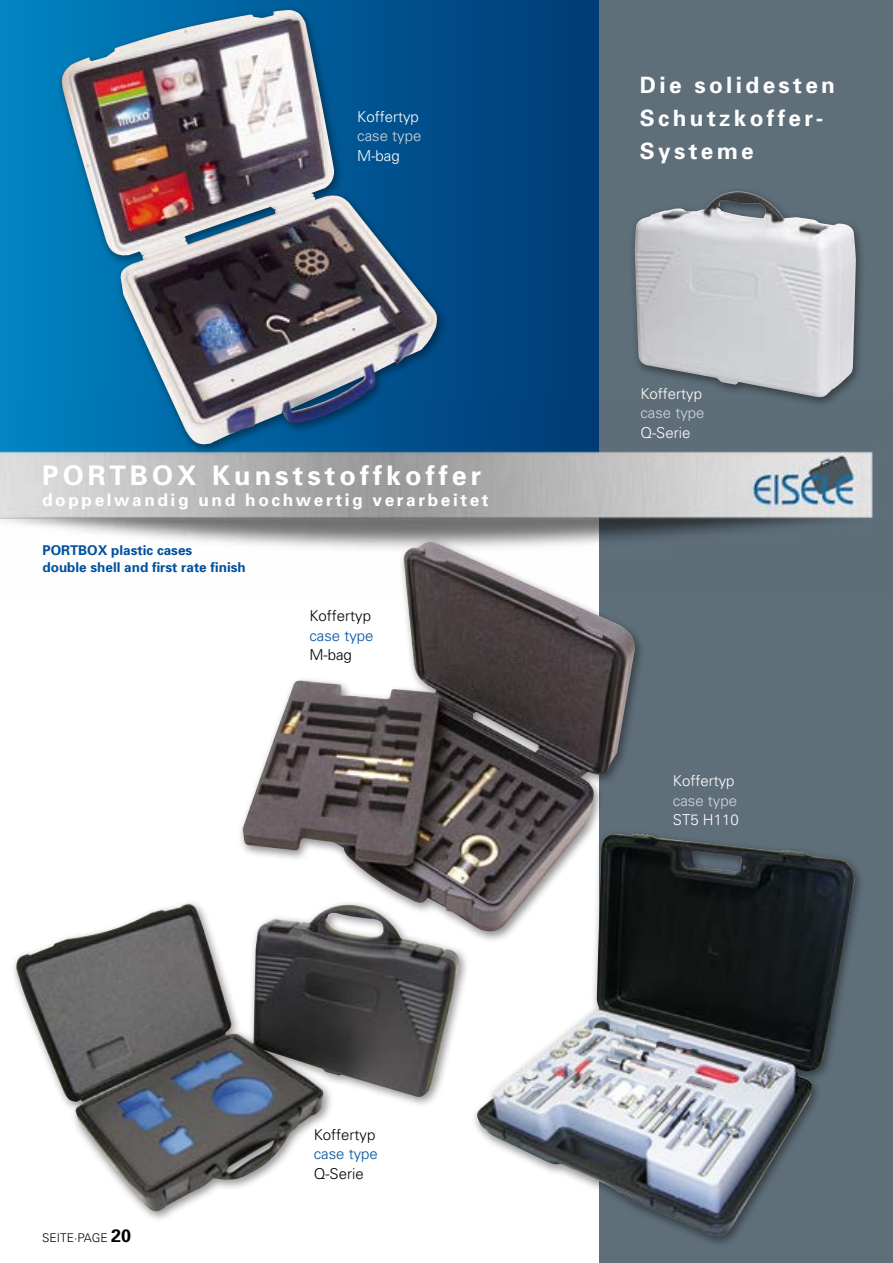
<style>
.page{position:relative;width:893px;height:1263px;background:#fff}
.page>*{position:absolute;margin:0;border:0;box-sizing:border-box;transform-origin:0 0}
.t1{font:700 27px "Univers";letter-spacing:.15em;color:#fff}
.t2{font:700 22.5px/33px "Univers";letter-spacing:.15em;color:#fff}
.t3{font:700 17.25px "Univers";letter-spacing:.15em;color:#fff}
.t4{font:300 15px "Univers";color:#fff}
.t5{font:300 15px "Univers";color:#000}
.t6{font:300 15px "Univers";color:#d2d6d8}
.t7{font:300 15px "Univers";color:#00519e}
.t8{font:700 13.5px/16.5px "Univers";color:#00519e}
.t9{font:300 12px "Univers";color:#000}
.s1{font-weight:700;font-size:18px}
</style>
<div class="page">
<div style="left:0;top:0;width:600px;height:500px;background:linear-gradient(to right,#0084c2,#003975)"></div>
<div style="left:600px;top:0;width:293px;height:1263px;background:#5f6f7a"></div>
<img style="left:0;top:399px;width:873px;height:145px">
<div style="left:56px;top:5px;width:391px;height:452px;background:#000;opacity:.45"></div>
<img style="left:61px;top:10px;width:376px;height:436px">
<div style="left:237px;top:536px;width:408px;height:407px;background:#000;opacity:.45"></div>
<img style="left:243px;top:541px;width:392px;height:390px">
<div style="left:628px;top:187px;width:239px;height:222px;background:#000;opacity:.45"></div>
<img style="left:635px;top:191px;width:221px;height:207px">
<div style="left:10px;top:899px;width:459px;height:324px;background:#000;opacity:.45"></div>
<img style="left:15px;top:901px;width:445px;height:310px">
<div style="left:471px;top:829px;width:395px;height:419px;background:#000;opacity:.45"></div>
<img style="left:476px;top:833px;width:379px;height:404px">
<p class="t4" style="left:357px;top:107px;width:63px">Koffertyp</p>
<p class="t6" style="left:357px;top:127px;width:66px">case type</p>
<p class="t4" style="left:357px;top:146px;width:44px">M-bag</p>
<h1 class="t1" style="left:42px;top:458px;width:441px">PORTBOX Kunststoffkoffer</h1>
<p class="t3" style="left:42px;top:489px;width:448px">doppelwandig und hochwertig verarbeitet</p>
<p class="t8" style="left:43px;top:542px;width:205px">PORTBOX plastic cases<br>double shell and first rate finish</p>
<p class="t5" style="left:309px;top:607px;width:63px">Koffertyp</p>
<p class="t7" style="left:309px;top:626px;width:66px">case type</p>
<p class="t5" style="left:309px;top:646px;width:44px">M-bag</p>
<p class="t9" style="left:42px;top:1230px;width:91px">SEITE·PAGE <span class="s1">20</span></p>
<p class="t5" style="left:314px;top:1125px;width:63px">Koffertyp</p>
<p class="t7" style="left:314px;top:1145px;width:66px">case type</p>
<p class="t5" style="left:314px;top:1164px;width:52px">Q-Serie</p>
<h2 class="t2" style="left:640px;top:68px;width:197px">Die solidesten<br>Schutzkoffer-<br>Systeme</h2>
<p class="t4" style="left:640px;top:384px;width:63px">Koffertyp</p>
<p class="t6" style="left:640px;top:404px;width:66px">case type</p>
<p class="t4" style="left:640px;top:423px;width:52px">Q-Serie</p>
<p class="t4" style="left:673px;top:772px;width:63px">Koffertyp</p>
<p class="t6" style="left:673px;top:791px;width:66px">case type</p>
<p class="t4" style="left:673px;top:811px;width:67px">ST5 H110</p>
</div>
